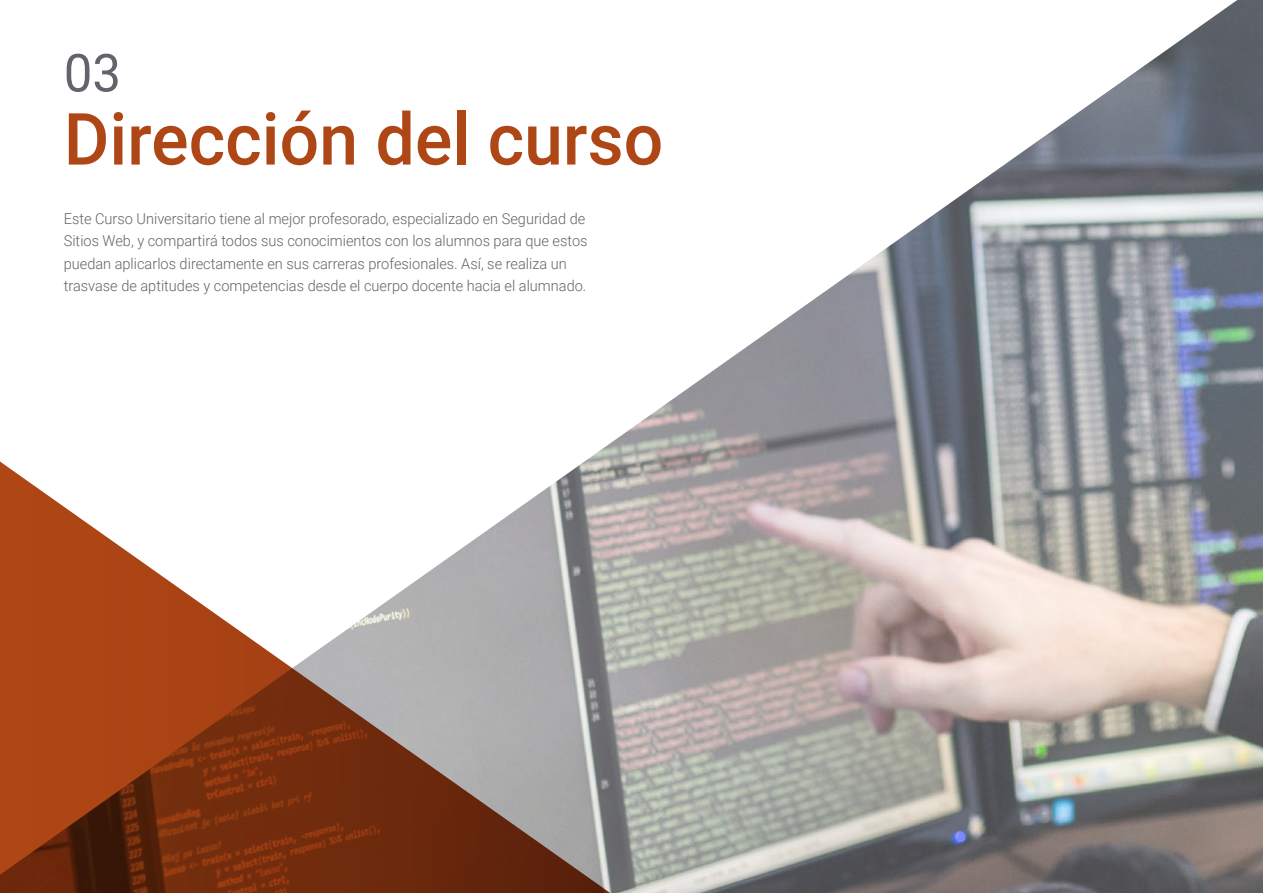
<style>
.page{position:relative;width:1263px;height:893px;background:#fff}
.page>*{position:absolute;margin:0;border:0;box-sizing:border-box;transform-origin:0 0}
.t1{font:500 72px "Roboto";color:#ae4615}
.t2{font:52.5px "Roboto";color:#61646a}
.t3{font:300 15px/22.5px "Roboto";color:#61646a}
</style>
<div class="page">
<img style="left:607px;top:0;width:656px;height:893px">
<svg style="left:0;top:446px;width:640px;height:447px"></svg>
<h2 class="t2" style="left:64px;top:36px;width:59px">03</h2>
<h1 class="t1" style="left:64px;top:89px;width:601px">Dirección del curso</h1>
<p class="t3" style="left:64px;top:207px;width:525px">Este Curso Universitario tiene al mejor profesorado, especializado en Seguridad de Sitios Web, y compartirá todos sus conocimientos con los alumnos para que estos puedan aplicarlos directamente en sus carreras profesionales. Así, se realiza un trasvase de aptitudes y competencias desde el cuerpo docente hacia el alumnado.</p>
</div>
